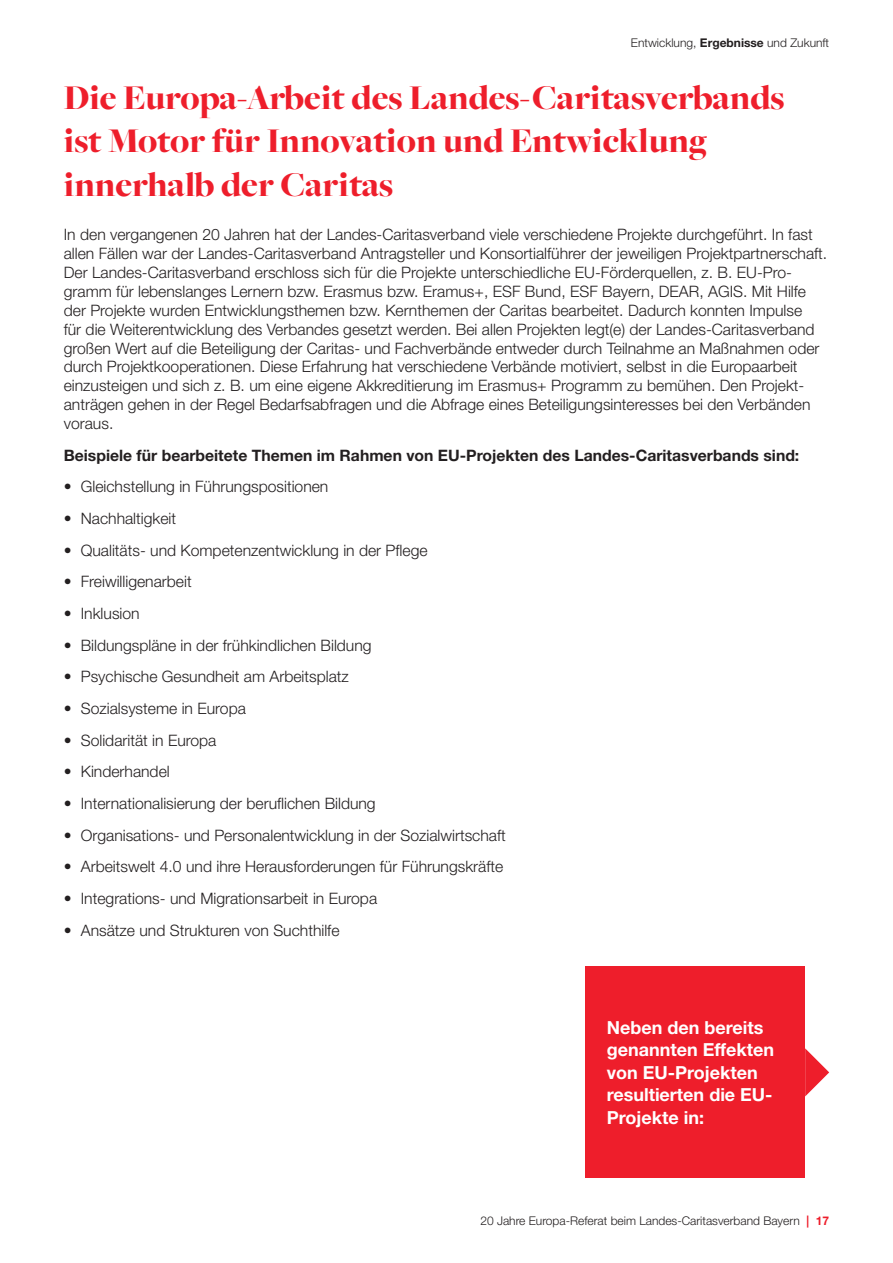
<style>
.page{position:relative;width:893px;height:1263px;background:#fff}
.page>*{position:absolute;margin:0;border:0;box-sizing:border-box;transform-origin:0 0}
.t1{font:900 36px/43.2px "Freight Big Pro";color:#ee1e2b}
.t2{font:700 18px/22.5px "Helvetica Neue LT Std";color:#fff}
.t3{font:300 15.75px/18.9px "Helvetica Neue LT Std";color:#231f20}
.t4{font:700 15.75px "Helvetica Neue LT Std";color:#231f20}
.t5{font:300 12px "Helvetica Neue LT Std";color:#231f20}
.s1{font-weight:700}
.s2{font-weight:700;color:#ee1e2b}
</style>
<div class="page">
<div style="left:585px;top:967px;width:220px;height:211px;background:#ee1e2b"></div>
<svg style="left:805px;top:1048px;width:24px;height:48px"></svg>
<p class="t5" style="left:631px;top:35px;width:200px">Entwicklung, <span class="s1">Ergebnisse</span> und Zukunft</p>
<h1 class="t1" style="left:64px;top:76px;width:722px">Die Europa-Arbeit des Landes-Caritasverbands ist Motor für Innovation und Entwicklung innerhalb der Caritas</h1>
<p class="t3" style="left:64px;top:225px;width:765px">In den vergangenen 20 Jahren hat der Landes-Caritasverband viele verschiedene Projekte durchgeführt. In fast allen Fällen war der Landes-Caritasverband Antragsteller und Konsortialführer der jeweiligen Projektpartnerschaft.<br>Der Landes-Caritasverband erschloss sich für die Projekte unterschiedliche EU-Förderquellen, z. B. EU-Pro&shy;gramm für lebenslanges Lernern bzw. Erasmus bzw. Eramus+, ESF Bund, ESF Bayern, DEAR, AGIS. Mit Hilfe der Projekte wurden Entwicklungsthemen bzw. Kernthemen der Caritas bearbeitet. Dadurch konnten Impulse<br>für die Weiterentwicklung des Verbandes gesetzt werden. Bei allen Projekten legt(e) der Landes-Caritasverband großen Wert auf die Beteiligung der Caritas- und Fachverbände entweder durch Teilnahme an Maßnahmen oder durch Projektkooperationen. Diese Erfahrung hat verschiedene Verbände motiviert, selbst in die Europaarbeit einzusteigen und sich z. B. um eine eigene Akkreditierung im Erasmus+ Programm zu bemühen. Den Projekt&shy;anträgen gehen in der Regel Bedarfsabfragen und die Abfrage eines Beteiligungsinteresses bei den Verbänden voraus.</p>
<p class="t4" style="left:64px;top:445px;width:737px">Beispiele für bearbeitete Themen im Rahmen von EU-Projekten des Landes-Caritasverbands sind:</p>
<p class="t3" style="left:64px;top:477px;width:266px">• Gleichstellung in Führungspositionen</p>
<p class="t3" style="left:64px;top:509px;width:114px">• Nachhaltigkeit</p>
<p class="t3" style="left:64px;top:540px;width:365px">• Qualitäts- und Kompetenzentwicklung in der Pflege</p>
<p class="t3" style="left:64px;top:572px;width:129px">• Freiwilligenarbeit</p>
<p class="t3" style="left:64px;top:604px;width:77px">• Inklusion</p>
<p class="t3" style="left:64px;top:635px;width:309px">• Bildungspläne in der frühkindlichen Bildung</p>
<p class="t3" style="left:64px;top:667px;width:287px">• Psychische Gesundheit am Arbeitsplatz</p>
<p class="t3" style="left:64px;top:699px;width:184px">• Sozialsysteme in Europa</p>
<p class="t3" style="left:64px;top:730px;width:154px">• Solidarität in Europa</p>
<p class="t3" style="left:64px;top:762px;width:107px">• Kinderhandel</p>
<p class="t3" style="left:64px;top:794px;width:313px">• Internationalisierung der beruflichen Bildung</p>
<p class="t3" style="left:64px;top:825px;width:444px">• Organisations- und Personalentwicklung in der Sozialwirtschaft</p>
<p class="t3" style="left:64px;top:857px;width:441px">• Arbeitswelt 4.0 und ihre Herausforderungen für Führungskräfte</p>
<p class="t3" style="left:64px;top:889px;width:315px">• Integrations- und Migrationsarbeit in Europa</p>
<p class="t3" style="left:64px;top:920px;width:277px">• Ansätze und Strukturen von Suchthilfe</p>
<p class="t2" style="left:607px;top:1016px;width:169px">Neben den bereits genannten Effekten von EU-Projekten resultierten die EU-<br>Projekte in:</p>
<p class="t5" style="left:480px;top:1213px;width:350px">20 Jahre Europa-Referat beim Landes-Caritasverband Bayern <span class="s2">| 17</span></p>
</div>
